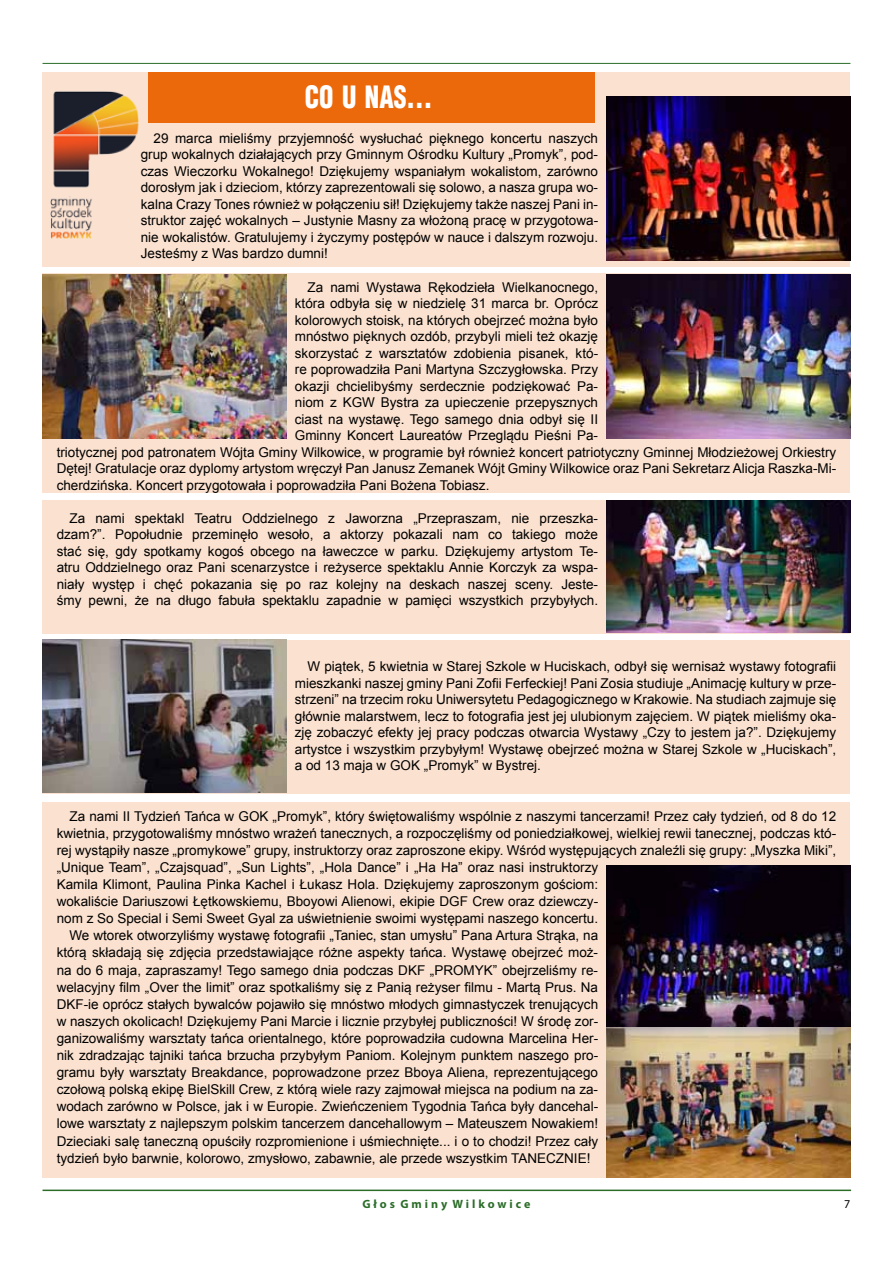
<style>
.page{position:relative;width:893px;height:1263px;background:#fff}
.page>*{position:absolute;margin:0;border:0;box-sizing:border-box;transform-origin:0 0}
.t1{font:900 30px "Switzerland Cond";color:#fff;scale:.86 1}
.t2{font:13.5px/16.5px "Arial";color:#000;text-align:justify}
.t3{font:700 12px "Myriad Pro";color:#2b6d29}
.t4{font:12px "Myriad Pro";color:#000}
</style>
<div class="page">
<hr style="left:43px;top:63px;width:807px;height:1px;background:#2b6d29">
<hr style="left:43px;top:1189px;width:808px;height:2px;background:#2b6d29">
<div style="left:43px;top:802px;width:807px;height:376px;background:#fbe1cf"></div>
<div style="left:43px;top:641px;width:807px;height:153px;background:#fbe1cf"></div>
<div style="left:43px;top:500px;width:807px;height:133px;background:#fbe1cf"></div>
<div style="left:43px;top:274px;width:807px;height:219px;background:#fbe1cf"></div>
<div style="left:43px;top:72px;width:807px;height:194px;background:#fbe1cf"></div>
<img style="left:607px;top:96px;width:243px;height:165px">
<div style="left:149px;top:72px;width:446px;height:51px;background:#eb690b"></div>
<img style="left:50px;top:91px;width:89px;height:147px">
<img style="left:43px;top:274px;width:243px;height:165px">
<img style="left:607px;top:500px;width:243px;height:132px">
<img style="left:43px;top:639px;width:243px;height:154px">
<img style="left:607px;top:866px;width:243px;height:161px">
<img style="left:607px;top:1027px;width:243px;height:150px">
<img style="left:607px;top:274px;width:243px;height:165px">
<h1 class="t1" style="left:305px;top:77px;width:150px">CO UNAS...</h1>
<p class="t2" style="left:141px;top:130px;width:459px;text-indent:13px">29 marca mieliśmy przyjemność wysłuchać pięknego koncertu naszych grup wokalnych działających przy Gminnym Ośrodku Kultury „Promyk”, pod&shy;czas Wieczorku Wokalnego! Dziękujemy wspaniałym wokalistom, zarówno dorosłym jak i dzieciom, którzy zaprezentowali się solowo, a nasza grupa wo&shy;kalna Crazy Tones również w połączeniu sił! Dziękujemy także naszej Pani in&shy;struktor zajęć wokalnych – Justynie Masny za włożoną pracę w przygotowa&shy;nie wokalistów. Gratulujemy i życzymy postępów w nauce i dalszym rozwoju.<br>Jesteśmy z Was bardzo dumni!</p>
<p class="t2" style="left:308px;top:279px;width:292px">Za nami Wystawa Rękodzieła Wielkanocnego,</p>
<p class="t2" style="left:295px;top:296px;width:305px">która odbyła się w niedzielę 31 marca br. Oprócz</p>
<p class="t2" style="left:295px;top:312px;width:305px">kolorowych stoisk, na których obejrzeć można było</p>
<p class="t2" style="left:295px;top:329px;width:305px">mnóstwo pięknych ozdób, przybyli mieli też okazję</p>
<p class="t2" style="left:295px;top:345px;width:305px">skorzystać z warsztatów zdobienia pisanek, któ-</p>
<p class="t2" style="left:295px;top:362px;width:305px">re poprowadziła Pani Martyna Szczygłowska. Przy</p>
<p class="t2" style="left:295px;top:378px;width:305px">okazji chcielibyśmy serdecznie podziękować Pa-</p>
<p class="t2" style="left:295px;top:395px;width:305px">niom z KGW Bystra za upieczenie przepysznych</p>
<p class="t2" style="left:295px;top:411px;width:305px">ciast na wystawę. Tego samego dnia odbył się II</p>
<p class="t2" style="left:295px;top:428px;width:305px">Gminny Koncert Laureatów Przeglądu Pieśni Pa-</p>
<p class="t2" style="left:57px;top:444px;width:781px">triotycznej pod patronatem Wójta Gminy Wilkowice, w programie był również koncert patriotyczny Gminnej Młodzieżowej Orkiestry</p>
<p class="t2" style="left:57px;top:461px;width:781px">Dętej! Gratulacje oraz dyplomy artystom wręczył Pan Janusz Zemanek Wójt Gminy Wilkowice oraz Pani Sekretarz Alicja Raszka-Mi-</p>
<p class="t2" style="left:57px;top:477px;width:434px">cherdzińska. Koncert przygotowała i poprowadziła Pani Bożena Tobiasz.</p>
<p class="t2" style="left:57px;top:510px;width:543px;text-indent:13px">Za nami spektakl Teatru Oddzielnego z Jaworzna „Przepraszam, nie przeszka&shy;dzam?”. Popołudnie przeminęło wesoło, a aktorzy pokazali nam co takiego może stać się, gdy spotkamy kogoś obcego na ławeczce w parku. Dziękujemy artystom Te&shy;atru Oddzielnego oraz Pani scenarzystce i reżyserce spektaklu Annie Korczyk za wspa&shy;niały występ i chęć pokazania się po raz kolejny na deskach naszej sceny. Jeste&shy;śmy pewni, że na długo fabuła spektaklu zapadnie w pamięci wszystkich przybyłych.</p>
<p class="t2" style="left:295px;top:659px;width:543px;text-indent:13px">W piątek, 5 kwietnia w Starej Szkole w Huciskach, odbył się wernisaż wystawy fotografii mieszkanki naszej gminy Pani Zofii Ferfeckiej! Pani Zosia studiuje „Animację kultury w prze&shy;strzeni” na trzecim roku Uniwersytetu Pedagogicznego w Krakowie. Na studiach zajmuje się głównie malarstwem, lecz to fotografia jest jej ulubionym zajęciem. W piątek mieliśmy oka&shy;zję zobaczyć efekty jej pracy podczas otwarcia Wystawy „Czy to jestem ja?”. Dziękujemy artystce i wszystkim przybyłym! Wystawę obejrzeć można w Starej Szkole w „Huciskach”, a od 13 maja w GOK „Promyk” w Bystrej.</p>
<p class="t2" style="left:69px;top:808px;width:768px">Za nami II Tydzień Tańca w GOK „Promyk”, który świętowaliśmy wspólnie z naszymi tancerzami! Przez cały tydzień, od 8 do 12</p>
<p class="t2" style="left:57px;top:825px;width:781px">kwietnia, przygotowaliśmy mnóstwo wrażeń tanecznych, a rozpoczęliśmy od poniedziałkowej, wielkiej rewii tanecznej, podczas któ-</p>
<p class="t2" style="left:57px;top:842px;width:781px">rej wystąpiły nasze „promykowe” grupy, instruktorzy oraz zaproszone ekipy. Wśród występujących znaleźli się grupy: „Myszka Miki”,</p>
<p class="t2" style="left:57px;top:859px;width:543px">„Unique Team”, „Czajsquad”, „Sun Lights”, „Hola Dance” i „Ha Ha” oraz nasi instruktorzy</p>
<p class="t2" style="left:57px;top:876px;width:543px">Kamila Klimont, Paulina Pinka Kachel i Łukasz Hola. Dziękujemy zaproszonym gościom:</p>
<p class="t2" style="left:57px;top:893px;width:543px">wokaliście Dariuszowi Łętkowskiemu, Bboyowi Alienowi, ekipie DGF Crew oraz dziewczy-</p>
<p class="t2" style="left:57px;top:910px;width:543px">nom z So Special i Semi Sweet Gyal za uświetnienie swoimi występami naszego koncertu.</p>
<p class="t2" style="left:69px;top:927px;width:530px">We wtorek otworzyliśmy wystawę fotografii „Taniec, stan umysłu” Pana Artura Strąka, na</p>
<p class="t2" style="left:57px;top:944px;width:543px">którą składają się zdjęcia przedstawiające różne aspekty tańca. Wystawę obejrzeć moż-</p>
<p class="t2" style="left:57px;top:962px;width:543px">na do 6 maja, zapraszamy! Tego samego dnia podczas DKF „PROMYK” obejrzeliśmy re-</p>
<p class="t2" style="left:57px;top:979px;width:543px">welacyjny film „Over the limit” oraz spotkaliśmy się z Panią reżyser filmu - Martą Prus. Na</p>
<p class="t2" style="left:57px;top:996px;width:543px">DKF-ie oprócz stałych bywalców pojawiło się mnóstwo młodych gimnastyczek trenujących</p>
<p class="t2" style="left:57px;top:1013px;width:543px">w naszych okolicach! Dziękujemy Pani Marcie i licznie przybyłej publiczności! W środę zor-</p>
<p class="t2" style="left:57px;top:1030px;width:543px">ganizowaliśmy warsztaty tańca orientalnego, które poprowadziła cudowna Marcelina Her-</p>
<p class="t2" style="left:57px;top:1047px;width:543px">nik zdradzając tajniki tańca brzucha przybyłym Paniom. Kolejnym punktem naszego pro-</p>
<p class="t2" style="left:57px;top:1064px;width:543px">gramu były warsztaty Breakdance, poprowadzone przez Bboya Aliena, reprezentującego</p>
<p class="t2" style="left:57px;top:1081px;width:543px">czołową polską ekipę BielSkill Crew, z którą wiele razy zajmował miejsca na podium na za-</p>
<p class="t2" style="left:57px;top:1098px;width:543px">wodach zarówno w Polsce, jak i w Europie. Zwieńczeniem Tygodnia Tańca były dancehal-</p>
<p class="t2" style="left:57px;top:1115px;width:543px">lowe warsztaty z najlepszym polskim tancerzem dancehallowym – Mateuszem Nowakiem!</p>
<p class="t2" style="left:57px;top:1133px;width:543px">Dzieciaki salę taneczną opuściły rozpromienione i uśmiechnięte... i o to chodzi! Przez cały</p>
<p class="t2" style="left:57px;top:1150px;width:535px">tydzień było barwnie, kolorowo, zmysłowo, zabawnie, ale przede wszystkim TANECZNIE!</p>
<p class="t3" style="left:362px;top:1196px;width:169px">G ł o s G m i n y W i l k o w i c e</p>
<p class="t4" style="left:844px;top:1196px;width:8px">7</p>
</div>
